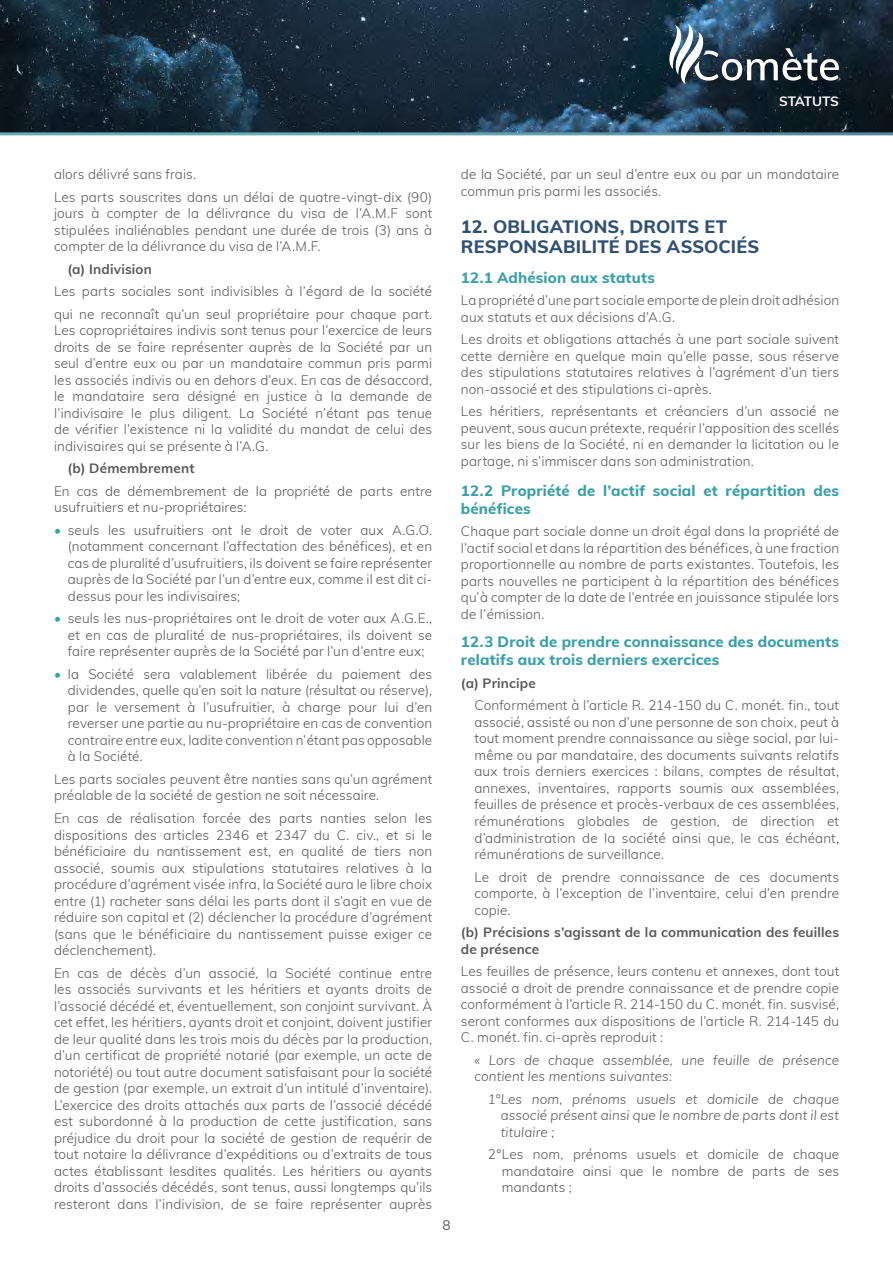
<style>
.page{position:relative;width:893px;height:1263px;background:#fff}
.page>*{position:absolute;margin:0;border:0;box-sizing:border-box;transform-origin:0 0}
.t1{font:800 18px/19.5px "Muli";letter-spacing:.005em;color:#305172}
.t2{font:800 15px/18px "Muli";letter-spacing:.01em;color:#39a0a8}
.t3{font:300 13.5px/16.5px "Muli";letter-spacing:.01em;color:#57585a;text-align:justify}
.t4{font:italic 300 13.5px/16.5px "Muli";letter-spacing:.01em;color:#57585a}
.t5{font:700 13.5px/16.5px "Muli";letter-spacing:.01em;color:#57585a}
.t6{font:700 13.5px "Muli";letter-spacing:-.02em;color:#fff}
.t7{font:13.5px "Muli";color:#57585a}
.s1{color:#35a0a6}
.s2{font-style:normal}
</style>
<div class="page">
<img style="left:0;top:0;width:893px;height:132px">
<svg style="left:669px;top:24px;width:170px;height:60px"></svg>
<p class="t6" style="left:779px;top:91px;width:61px">STATUTS</p>
<p class="t3" style="left:54px;top:163px;width:380px;line-height:22.5px">alors délivré sans frais.<br>Les parts souscrites dans un délai de quatre-vingt-dix (90)</p>
<p class="t3" style="left:54px;top:205px;width:380px">jours à compter de la délivrance du visa de l’A.M.F sont stipulées inaliénables pendant une durée de trois (3) ans à compter de la délivrance du visa de l’A.M.F.</p>
<p class="t5" style="left:68px;top:260px;width:86px">(a) Indivision</p>
<p class="t3" style="left:54px;top:280px;width:380px;line-height:22.5px">Les parts sociales sont indivisibles à l’égard de la société qui ne reconnaît qu’un seul propriétaire pour chaque part.</p>
<p class="t3" style="left:54px;top:322px;width:380px">Les copropriétaires indivis sont tenus pour l’exercice de leurs droits de se faire représenter auprès de la Société par un seul d’entre eux ou par un mandataire commun pris parmi les associés indivis ou en dehors d’eux. En cas de désaccord, le mandataire sera désigné en justice à la demande de l’indivisaire le plus diligent. La Société n’étant pas tenue de vérifier l’existence ni la validité du mandat de celui des indivisaires qui se présente à l’A.G.</p>
<p class="t5" style="left:68px;top:460px;width:128px">(b) Démembrement</p>
<p class="t3" style="left:54px;top:482px;width:380px">En cas de démembrement de la propriété de parts entre usufruitiers et nu-propriétaires:</p>
<p class="t3" style="left:68px;top:521px;width:366px;text-indent:-14px"><span class="s1">•</span> seuls les usufruitiers ont le droit de voter aux A.G.O. (notamment concernant l’affectation des bénéfices), et en cas de pluralité d’usufruitiers, ils doivent se faire représenter auprès de la Société par l’un d’entre eux, comme il est dit ci&shy;dessus pour les indivisaires;</p>
<p class="t3" style="left:68px;top:610px;width:366px;text-indent:-14px"><span class="s1">•</span> seuls les nus-propriétaires ont le droit de voter aux A.G.E., et en cas de pluralité de nus-propriétaires, ils doivent se faire représenter auprès de la Société par l’un d’entre eux;</p>
<p class="t3" style="left:68px;top:665px;width:366px;text-indent:-14px"><span class="s1">•</span> la Société sera valablement libérée du paiement des dividendes, quelle qu’en soit la nature (résultat ou réserve), par le versement à l’usufruitier, à charge pour lui d’en reverser une partie au nu-propriétaire en cas de convention contraire entre eux, ladite convention n’étant pas opposable à la Société.</p>
<p class="t3" style="left:54px;top:770px;width:380px">Les parts sociales peuvent être nanties sans qu’un agrément préalable de la société de gestion ne soit nécessaire.</p>
<p class="t3" style="left:54px;top:809px;width:380px">En cas de réalisation forcée des parts nanties selon les dispositions des articles 2346 et 2347 du C. civ., et si le bénéficiaire du nantissement est, en qualité de tiers non associé, soumis aux stipulations statutaires relatives à la procédure d’agrément visée infra, la Société aura le libre choix entre (1) racheter sans délai les parts dont il s’agit en vue de réduire son capital et (2) déclencher la procédure d’agrément (sans que le bénéficiaire du nantissement puisse exiger ce déclenchement).</p>
<p class="t3" style="left:54px;top:964px;width:380px">En cas de décès d’un associé, la Société continue entre les associés survivants et les héritiers et ayants droits de l’associé décédé et, éventuellement, son conjoint survivant. À cet effet, les héritiers, ayants droit et conjoint, doivent justifier de leur qualité dans les trois mois du décès par la production, d’un certificat de propriété notarié (par exemple, un acte de notoriété) ou tout autre document satisfaisant pour la société de gestion (par exemple, un extrait d’un intitulé d’inventaire).<br>L’exercice des droits attachés aux parts de l’associé décédé est subordonné à la production de cette justification, sans préjudice du droit pour la société de gestion de requérir de tout notaire la délivrance d’expéditions ou d’extraits de tous actes établissant lesdites qualités. Les héritiers ou ayants droits d’associés décédés, sont tenus, aussi longtemps qu’ils resteront dans l’indivision, de se faire représenter auprès</p>
<p class="t7" style="left:442px;top:1215px;width:10px">8</p>
<p class="t3" style="left:461px;top:166px;width:380px">de la Société, par un seul d’entre eux ou par un mandataire commun pris parmi les associés.</p>
<h1 class="t1" style="left:461px;top:216px;width:300px">12. OBLIGATIONS, DROITS ET<br>RESPONSABILITÉ DES ASSOCIÉS</h1>
<p class="t2" style="left:461px;top:268px;width:195px">12.1 Adhésion aux statuts</p>
<p class="t3" style="left:461px;top:292px;width:380px">La propriété d’une part sociale emporte de plein droit adhésion aux statuts et aux décisions d’A.G.</p>
<p class="t3" style="left:461px;top:331px;width:380px">Les droits et obligations attachés à une part sociale suivent cette dernière en quelque main qu’elle passe, sous réserve des stipulations statutaires relatives à l’agrément d’un tiers non-associé et des stipulations ci-après.</p>
<p class="t3" style="left:461px;top:403px;width:380px">Les héritiers, représentants et créanciers d’un associé ne peuvent, sous aucun prétexte, requérir l’apposition des scellés sur les biens de la Société, ni en demander la licitation ou le partage, ni s’immiscer dans son administration.</p>
<p class="t2" style="left:461px;top:481px;width:380px">12.2 Propriété de l’actif social et répartition des bénéfices</p>
<p class="t3" style="left:461px;top:523px;width:380px">Chaque part sociale donne un droit égal dans la propriété de l’actif social et dans la répartition des bénéfices, à une fraction proportionnelle au nombre de parts existantes. Toutefois, les parts nouvelles ne participent à la répartition des bénéfices qu’à compter de la date de l’entrée en jouissance stipulée lors de l’émission.</p>
<p class="t2" style="left:461px;top:632px;width:380px">12.3 Droit de prendre connaissance des documents relatifs aux trois derniers exercices</p>
<p class="t5" style="left:461px;top:674px;width:76px">(a) Principe</p>
<p class="t3" style="left:474px;top:697px;width:366px">Conformément à l’article R. 214-150 du C. monét. fin., tout associé, assisté ou non d’une personne de son choix, peut à tout moment prendre connaissance au siège social, par lui&shy;même ou par mandataire, des documents suivants relatifs aux trois derniers exercices : bilans, comptes de résultat, annexes, inventaires, rapports soumis aux assemblées, feuilles de présence et procès-verbaux de ces assemblées, rémunérations globales de gestion, de direction et d’administration de la société ainsi que, le cas échéant, rémunérations de surveillance.</p>
<p class="t3" style="left:474px;top:868px;width:366px">Le droit de prendre connaissance de ces documents comporte, à l’exception de l’inventaire, celui d’en prendre copie.</p>
<p class="t5" style="left:461px;top:923px;width:380px">(b) Précisions s’agissant de la communication des feuilles de présence</p>
<p class="t3" style="left:461px;top:962px;width:380px">Les feuilles de présence, leurs contenu et annexes, dont tout associé a droit de prendre connaissance et de prendre copie conformément à l’article R. 214-150 du C. monét. fin. susvisé, seront conformes aux dispositions de l’article R. 214-145 du C. monét. fin. ci-après reproduit :</p>
<p class="t4" style="left:474px;top:1051px;width:366px"><span class="s2">«</span> Lors de chaque assemblée, une feuille de présence contient les mentions suivantes<span class="s2">:</span></p>
<p class="t4" style="left:501px;top:1090px;width:340px;text-align:justify;text-indent:-13px">1°Les nom, prénoms usuels et domicile de chaque associé présent ainsi que le nombre de parts dont il est titulaire ;</p>
<p class="t3" style="left:502px;top:1145px;width:339px;text-indent:-14px">2°Les nom, prénoms usuels et domicile de chaque mandataire ainsi que le nombre de parts de ses mandants ;</p>
</div>
